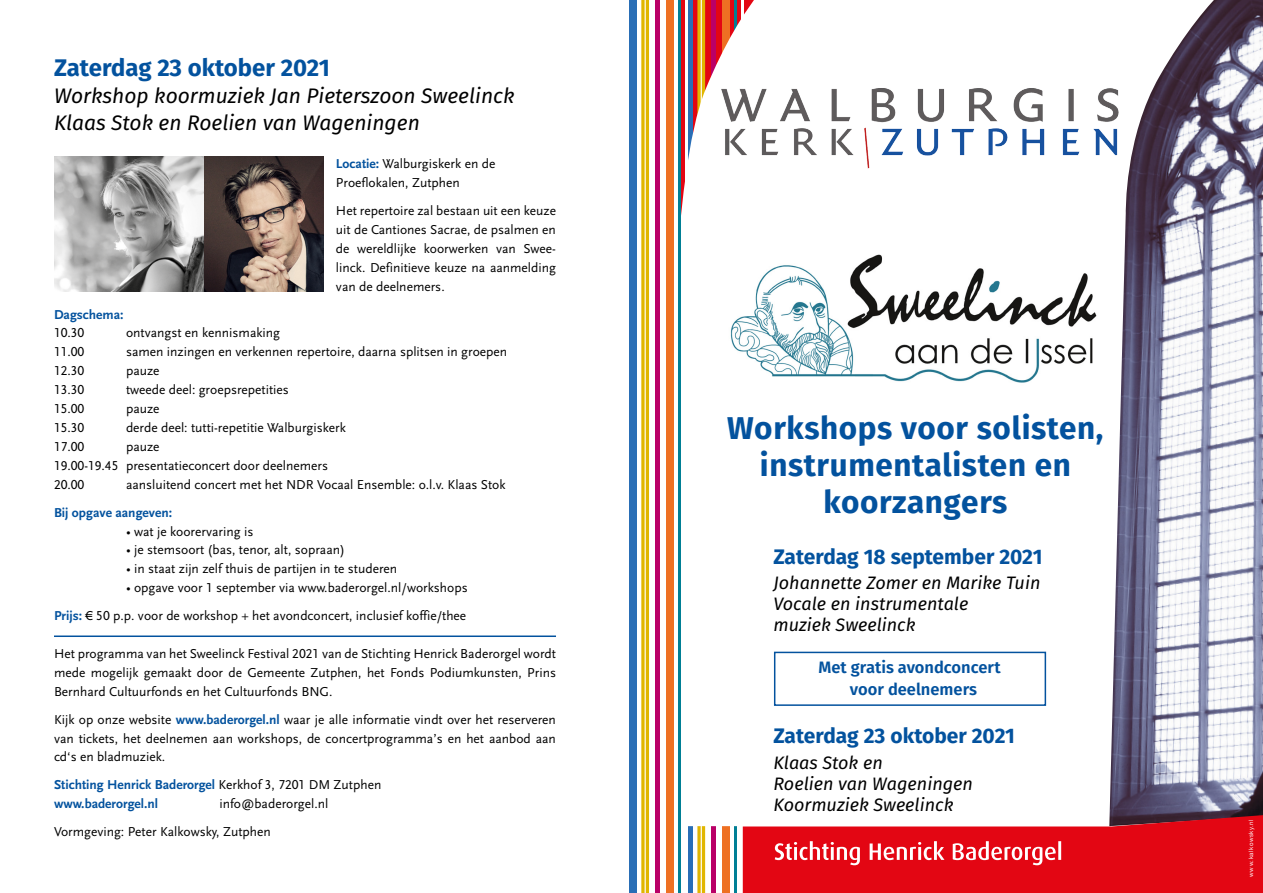
<style>
.page{position:relative;width:1263px;height:893px;background:#fff}
.page>*{position:absolute;margin:0;border:0;box-sizing:border-box;transform-origin:0 0}
.t1{font:700 31.5px/37.5px "Fira Sans";letter-spacing:.02em;color:#03529e;text-align:center}
.t2{font:700 24px "Fira Sans";color:#03529e}
.t3{font:italic 21px/27px "Fira Sans";color:#000}
.t4{font:700 21px "Fira Sans";color:#03529e}
.t5{font:italic 18px/21px "Fira Sans";color:#000}
.t6{font:600 16.5px/22.5px "Fira Sans";color:#03529e;text-align:center}
.t7{font:13.5px/18.9px "Scala Sans Regular LF";color:#000}
.t8{font:13.5px/18.9px "Scala Sans Bold LF";color:#03529e}
.t9{font:6px "Helvetica Neue";letter-spacing:.09em;color:#fff}
.s1{font-family:"Scala Sans Bold LF";color:#03529e}
.s2{font-family:"Scala Sans Regular LF";color:#000}
</style>
<div class="page">
<img style="left:1109px;top:0;width:154px;height:814px">
<svg style="left:688px;top:826px;width:4px;height:67px"></svg>
<hr style="left:702px;top:0;width:3px;height:893px;background:#e1b600">
<svg style="left:697px;top:826px;width:4px;height:67px"></svg>
<div style="left:711px;top:0;width:5px;height:893px;background:#ba0067"></div>
<div style="left:723px;top:0;width:7px;height:893px;background:#ee7023"></div>
<hr style="left:734px;top:0;width:3px;height:893px;background:#007f95">
<svg style="left:681px;top:0;width:349px;height:826px"></svg>
<div style="left:686px;top:711px;width:11px;height:8px;background:#fff"></div>
<div style="left:686px;top:572px;width:11px;height:8px;background:#fff"></div>
<svg style="left:743px;top:814px;width:520px;height:79px;background:#e22a35"></svg>
<img style="left:704px;top:70px;width:435px;height:107px">
<div style="left:629px;top:0;width:7px;height:893px;background:#296eb6"></div>
<hr style="left:646px;top:0;width:3px;height:893px;background:#e1b600">
<svg style="left:641px;top:0;width:4px;height:893px;background:#e6c32f"></svg>
<div style="left:655px;top:0;width:5px;height:893px;background:#ba0067"></div>
<div style="left:666px;top:0;width:8px;height:893px;background:#ee7023"></div>
<hr style="left:678px;top:0;width:3px;height:893px;background:#007f95">
<hr style="left:685px;top:0;width:2px;height:893px;background:#fff">
<img style="left:718px;top:247px;width:393px;height:148px">
<div style="left:774px;top:652px;width:272px;height:54px;border:2px solid #03529e"></div>
<img style="left:54px;top:156px;width:269px;height:135px">
<hr style="left:54px;top:635px;width:502px;height:2px;background:#03529e">
<h2 class="t2" style="left:54px;top:48px;width:277px">Zaterdag 23 oktober 2021</h2>
<h3 class="t3" style="left:54px;top:82px;width:462px">Workshop koormuziek Jan Pieterszoon Sweelinck<br>Klaas Stok en Roelien van Wageningen</h3>
<p class="t7" style="left:336px;top:155px;width:161px"><span class="s1">Locatie:</span> Walburgiskerk en de<br>Proeflokalen, Zutphen</p>
<p class="t7" style="left:336px;top:201px;width:222px;text-align:justify">Het repertoire zal bestaan uit een keuze uit de Cantiones Sacrae, de psalmen en de wereldlijke koorwerken van Swee&shy;linck. Definitieve keuze na aanmelding van de deelnemers.</p>
<p class="t8" style="left:54px;top:305px;width:71px">Dagschema:</p>
<p class="t7" style="left:54px;top:324px;width:32px">10.30</p>
<p class="t7" style="left:126px;top:324px;width:156px">ontvangst en kennismaking</p>
<p class="t7" style="left:54px;top:343px;width:32px">11.00</p>
<p class="t7" style="left:126px;top:343px;width:383px">samen inzingen en verkennen repertoire, daarna splitsen in groepen</p>
<p class="t7" style="left:54px;top:362px;width:32px">12.30</p>
<p class="t7" style="left:126px;top:362px;width:35px">pauze</p>
<p class="t7" style="left:54px;top:381px;width:32px">13.30</p>
<p class="t7" style="left:126px;top:381px;width:164px">tweede deel: groepsrepetities</p>
<p class="t7" style="left:54px;top:399px;width:32px">15.00</p>
<p class="t7" style="left:126px;top:399px;width:35px">pauze</p>
<p class="t7" style="left:54px;top:418px;width:32px">15.30</p>
<p class="t7" style="left:126px;top:418px;width:221px">derde deel: tutti-repetitie Walburgiskerk</p>
<p class="t7" style="left:54px;top:437px;width:32px">17.00</p>
<p class="t7" style="left:54px;top:437px;width:276px;text-indent:72px">pauze<br>19.00-19.45 presentatieconcert door deelnemers<br>20.00</p>
<p class="t7" style="left:126px;top:475px;width:381px">aansluitend concert met het NDR Vocaal Ensemble: o.l.v. Klaas Stok</p>
<p class="t8" style="left:54px;top:503px;width:120px">Bij opgave aangeven:</p>
<p class="t7" style="left:126px;top:522px;width:129px">• wat je koorervaring is</p>
<p class="t7" style="left:126px;top:541px;width:221px">• je stemsoort (bas, tenor, alt, sopraan)</p>
<p class="t7" style="left:126px;top:560px;width:273px">• in staat zijn zelf thuis de partijen in te studeren</p>
<p class="t7" style="left:54px;top:574px;width:415px;line-height:27.9px;text-align:right">• opgave voor 1 september via www.baderorgel.nl/workshops<br><span class="s1">Prijs:</span> € 50 p.p. voor de workshop + het avondconcert, inclusief koffie/thee</p>
<p class="t7" style="left:54px;top:644px;width:503px;text-align:justify">Het programma van het Sweelinck Festival 2021 van de Stichting Henrick Baderorgel wordt mede mogelijk gemaakt door de Gemeente Zutphen, het Fonds Podiumkunsten, Prins Bernhard Cultuurfonds en het Cultuurfonds BNG.</p>
<p class="t7" style="left:54px;top:710px;width:503px;text-align:justify">Kijk op onze website <span class="s1">www.baderorgel.nl</span> waar je alle informatie vindt over het reserveren van tickets, het deelnemen aan workshops, de concertprogramma’s en het aanbod aan cd‘s en bladmuziek.</p>
<p class="t8" style="left:54px;top:776px;width:329px">Stichting Henrick Baderorgel <span class="s2">Kerkhof 3, 7201 DM Zutphen </span>www.baderorgel.nl</p>
<p class="t7" style="left:54px;top:790px;width:276px;line-height:27.9px;text-indent:165px">info@baderorgel.nl<br>Vormgeving: Peter Kalkowsky, Zutphen</p>
<h1 class="t1" style="left:727px;top:407px;width:378px">Workshops voor solisten, instrumentalisten en koorzangers</h1>
<h3 class="t4" style="left:773px;top:539px;width:270px">Zaterdag 18 september 2021</h3>
<h3 class="t5" style="left:773px;top:572px;width:268px">Johannette Zomer en Marike Tuin<br>Vocale en instrumentale<br>muziek Sweelinck</h3>
<p class="t6" style="left:818px;top:656px;width:184px">Met gratis avondconcert voor deelnemers</p>
<h3 class="t4" style="left:773px;top:718px;width:243px">Zaterdag 23 oktober 2021</h3>
<h3 class="t5" style="left:773px;top:752px;width:201px">Klaas Stok en<br>Roelien van Wageningen<br>Koormuziek Sweelinck</h3>
<p class="t9" style="left:1247px;top:877px;width:59px;rotate:-90deg">www.kalkowsky.nl</p>
</div>
